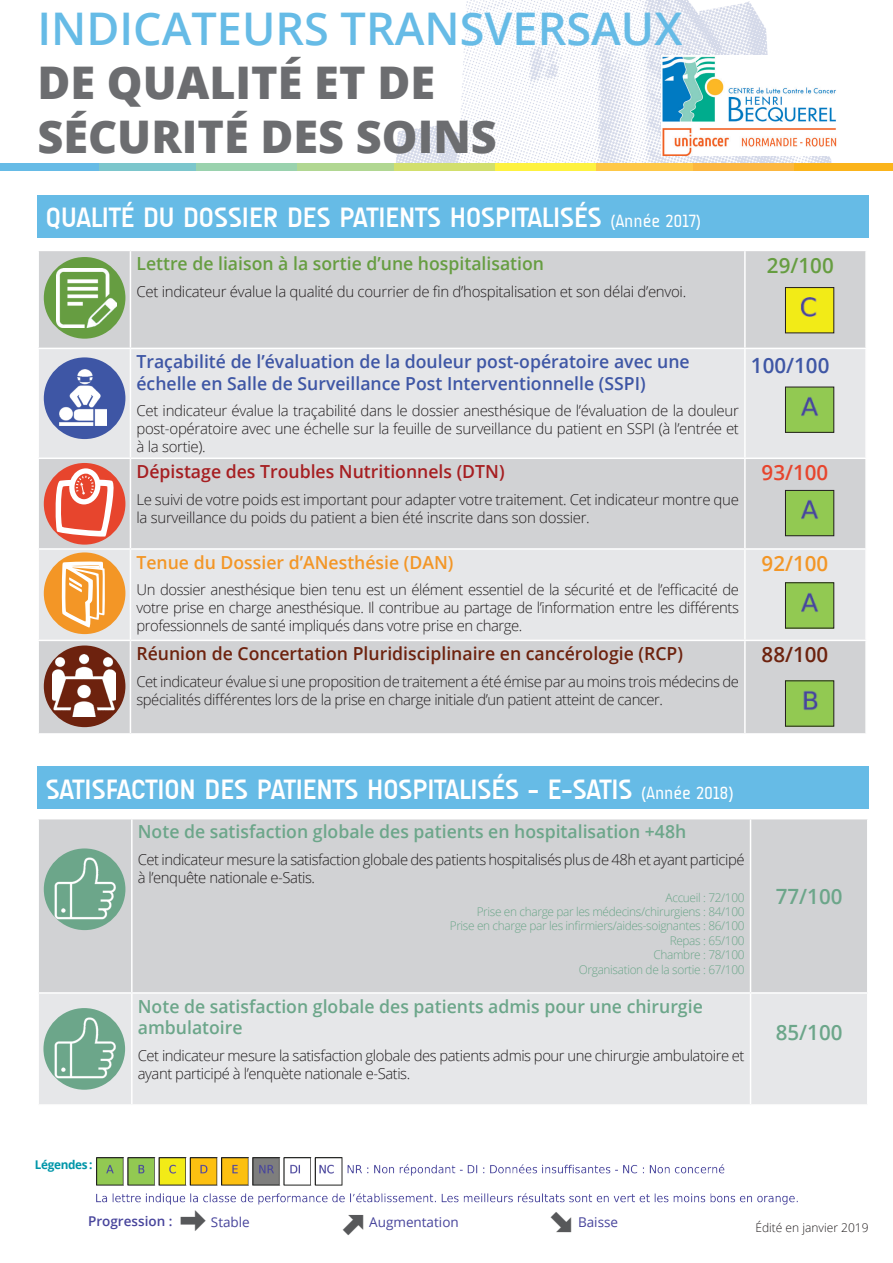
<style>
.page{position:relative;width:893px;height:1263px;background:#fff}
.page>*{position:absolute;margin:0;border:0;box-sizing:border-box;transform-origin:0 0}
.t1{font:800 45px/54px "Open Sans";color:#6c6d70}
.t2{font:600 45px "Open Sans";color:#66bbe6}
.t3{font:700 28.5px "A Udimat";color:#fff}
.t4{font:600 21px "Open Sans";color:#6ca68a}
.t5{font:600 21px "Open Sans";color:#3e56a5}
.t6{font:600 21px "Open Sans";color:#669d41}
.t7{font:600 21px "Open Sans";color:#e7452d}
.t8{font:600 21px "Open Sans";color:#f39626}
.t9{font:600 21px "Open Sans";color:#6d220e}
.t10{font:600 18px/21.6px "Open Sans";color:#6ca68a}
.t11{font:600 18px/21.6px "Open Sans";color:#3e56a5}
.t12{font:600 18px "Open Sans";color:#6d220e}
.t13{font:600 18px "Open Sans";color:#669d41}
.t14{font:600 18px "Open Sans";color:#a61e21}
.t15{font:600 18px "Open Sans";color:#f39626}
.t16{font:300 15px/18px "Open Sans";letter-spacing:-.03em;color:#231f20}
.t17{font:13.5px "Open Sans";color:#48459c}
.t18{font:600 13.5px "Open Sans";color:#48459c}
.t19{font:300 12px/14.4px "Open Sans";letter-spacing:-.03em;color:#6ca68a;text-align:right}
.t20{font:300 12px "Open Sans";color:#231f20}
.t21{font:700 12px "Open Sans";letter-spacing:-.03em;color:#0096a9}
.s1{font-weight:400;font-size:18px}
</style>
<div class="page">
<img style="left:134px;top:0;width:759px;height:164px">
<div style="left:0;top:164px;width:99px;height:7px;background:#66bbe6"></div>
<div style="left:99px;top:164px;width:97px;height:7px;background:#7cc6cc"></div>
<div style="left:196px;top:164px;width:101px;height:7px;background:#9ad2ae"></div>
<div style="left:297px;top:164px;width:97px;height:7px;background:#b1d792"></div>
<div style="left:394px;top:164px;width:101px;height:7px;background:#d2df6d"></div>
<div style="left:495px;top:164px;width:101px;height:7px;background:#fef240"></div>
<div style="left:596px;top:164px;width:97px;height:7px;background:#fec847"></div>
<div style="left:693px;top:164px;width:101px;height:7px;background:#fcb740"></div>
<div style="left:794px;top:164px;width:99px;height:7px;background:#fbb41b"></div>
<div style="left:37px;top:195px;width:831px;height:42px;background:#66bbe6"></div>
<div style="left:39px;top:251px;width:826px;height:482px;background:#d1d2d4"></div>
<svg style="left:39px;top:349px;width:826px;height:291px;background:#dfe0e2"></svg>
<hr style="left:130px;top:348px;width:615px;height:1px;background:#fff">
<hr style="left:745px;top:348px;width:122px;height:1px;background:#fff">
<hr style="left:744px;top:251px;width:2px;height:97px;background:#fff">
<hr style="left:744px;top:349px;width:2px;height:108px;background:#fff">
<hr style="left:130px;top:457px;width:615px;height:2px;background:#fff">
<hr style="left:745px;top:457px;width:122px;height:2px;background:#fff">
<hr style="left:744px;top:459px;width:2px;height:89px;background:#fff">
<hr style="left:130px;top:548px;width:615px;height:2px;background:#fff">
<hr style="left:745px;top:548px;width:122px;height:2px;background:#fff">
<hr style="left:744px;top:550px;width:2px;height:90px;background:#fff">
<hr style="left:130px;top:640px;width:615px;height:1px;background:#fff">
<hr style="left:745px;top:640px;width:122px;height:1px;background:#fff">
<hr style="left:744px;top:641px;width:2px;height:92px;background:#fff">
<hr style="left:130px;top:251px;width:1px;height:97px;background:#fff">
<hr style="left:37px;top:348px;width:93px;height:1px;background:#fff">
<hr style="left:130px;top:349px;width:1px;height:108px;background:#fff">
<hr style="left:37px;top:457px;width:93px;height:2px;background:#fff">
<hr style="left:130px;top:459px;width:1px;height:89px;background:#fff">
<hr style="left:37px;top:548px;width:93px;height:2px;background:#fff">
<hr style="left:130px;top:550px;width:1px;height:90px;background:#fff">
<hr style="left:37px;top:640px;width:93px;height:1px;background:#fff">
<hr style="left:130px;top:641px;width:1px;height:92px;background:#fff">
<div style="left:44px;top:257px;width:81px;height:82px;background:#669d41;border-radius:50%"></div>
<img style="left:57px;top:269px;width:59px;height:59px">
<img style="left:787px;top:289px;width:45px;height:42px">
<div style="left:785px;top:287px;width:49px;height:46px;border:1px solid #231f20"></div>
<div style="left:44px;top:463px;width:81px;height:82px;background:#e7452d;border-radius:50%"></div>
<svg style="left:54px;top:468px;width:63px;height:69px"></svg>
<img style="left:787px;top:492px;width:45px;height:42px">
<div style="left:785px;top:490px;width:49px;height:46px;border:1px solid #231f20"></div>
<div style="left:44px;top:552px;width:81px;height:82px;background:#f39626;border-radius:50%"></div>
<svg style="left:61px;top:561px;width:44px;height:67px"></svg>
<img style="left:787px;top:584px;width:45px;height:42px">
<div style="left:785px;top:582px;width:49px;height:46px;border:1px solid #231f20"></div>
<img style="left:787px;top:389px;width:45px;height:42px">
<div style="left:785px;top:387px;width:49px;height:46px;border:1px solid #231f20"></div>
<div style="left:44px;top:645px;width:81px;height:82px;background:#6d220e;border-radius:50%"></div>
<img style="left:53px;top:655px;width:62px;height:62px">
<img style="left:787px;top:682px;width:45px;height:43px">
<div style="left:785px;top:680px;width:49px;height:47px;border:1px solid #231f20"></div>
<img style="left:96px;top:1157px;width:629px;height:29px">
<img style="left:96px;top:1193px;width:702px;height:11px">
<div style="left:37px;top:767px;width:831px;height:42px;background:#66bbe6"></div>
<div style="left:39px;top:819px;width:828px;height:173px;background:#d1d2d4"></div>
<div style="left:39px;top:994px;width:828px;height:110px;background:#e6e7e9"></div>
<hr style="left:131px;top:819px;width:2px;height:173px;background:#fff">
<hr style="left:750px;top:819px;width:1px;height:173px;background:#fff">
<hr style="left:131px;top:994px;width:2px;height:110px;background:#fff">
<hr style="left:750px;top:994px;width:1px;height:110px;background:#fff">
<div style="left:44px;top:848px;width:81px;height:82px;background:#6ca68a;border-radius:50%"></div>
<img style="left:49px;top:854px;width:69px;height:66px">
<div style="left:44px;top:357px;width:81px;height:82px;background:#3e56a5;border-radius:50%"></div>
<img style="left:60px;top:369px;width:46px;height:56px">
<div style="left:43px;top:1008px;width:82px;height:82px;background:#6ca68a;border-radius:50%"></div>
<img style="left:48px;top:1014px;width:69px;height:66px">
<img style="left:662px;top:55px;width:174px;height:100px">
<h1 class="t2" style="left:37px;top:-2px;width:646px">INDICATEURS TRANSVERSAUX</h1>
<h1 class="t1" style="left:37px;top:54px;width:461px">DE QUALITÉ ET DE<br>SÉCURITÉ DES SOINS</h1>
<h2 class="t3" style="left:46px;top:201px;width:657px">QUALITÉ DU DOSSIER DES PATIENTS HOSPITALISÉS <span class="s1">(Année 2017)</span></h2>
<p class="t13" style="left:136px;top:251px;width:409px">Lettre de liaison à la sortie d’une hospitalisation</p>
<p class="t16" style="left:136px;top:282px;width:551px">Cet indicateur évalue la qualité du courrier de fin d’hospitalisation et son délai d’envoi.</p>
<h3 class="t6" style="left:767px;top:250px;width:68px">29/100</h3>
<p class="t11" style="left:136px;top:350px;width:555px">Traçabilité de l’évaluation de la douleur post-opératoire avec une échelle en Salle de Surveillance Post Interventionnelle (SSPI)</p>
<p class="t16" style="left:136px;top:401px;width:604px;text-align:justify">Cet indicateur évalue la traçabilité dans le dossier anesthésique de l’évaluation de la douleur post-opératoire avec une échelle sur la feuille de surveillance du patient en SSPI (à l’entrée et à la sortie).</p>
<p class="t14" style="left:136px;top:459px;width:370px">Dépistage des Troubles Nutritionnels (DTN)</p>
<p class="t16" style="left:136px;top:490px;width:604px">Le suivi de votre poids est important pour adapter votre traitement. Cet indicateur montre que la surveillance du poids du patient a bien été inscrite dans son dossier.</p>
<p class="t15" style="left:136px;top:550px;width:319px">Tenue du Dossier d’ANesthésie (DAN)</p>
<p class="t16" style="left:136px;top:580px;width:604px;text-align:justify">Un dossier anesthésique bien tenu est un élément essentiel de la sécurité et de l’efficacité de votre prise en charge anesthésique. Il contribue au partage de l’information entre les différents professionnels de santé impliqués dans votre prise en charge.</p>
<p class="t12" style="left:136px;top:641px;width:548px">Réunion de Concertation Pluridisciplinaire en cancérologie (RCP)</p>
<p class="t16" style="left:136px;top:672px;width:604px">Cet indicateur évalue si une proposition de traitement a été émise par au moins trois médecins de spécialités différentes lors de la prise en charge initiale d’un patient atteint de cancer.</p>
<h3 class="t5" style="left:751px;top:351px;width:80px">100/100</h3>
<h3 class="t7" style="left:762px;top:458px;width:68px">93/100</h3>
<h3 class="t8" style="left:762px;top:549px;width:68px">92/100</h3>
<h3 class="t9" style="left:762px;top:640px;width:68px">88/100</h3>
<h2 class="t3" style="left:46px;top:773px;width:689px">SATISFACTION DES PATIENTS HOSPITALISÉS - E-SATIS <span class="s1">(Année 2018)</span></h2>
<p class="t10" style="left:138px;top:821px;width:550px">Note de satisfaction globale des patients en hospitalisation +48h</p>
<p class="t16" style="left:138px;top:850px;width:608px">Cet indicateur mesure la satisfaction globale des patients hospitalisés plus de 48h et ayant participé à l’enquête nationale e-Satis.</p>
<p class="t19" style="left:450px;top:890px;width:296px">Accueil : 72/100<br>Prise en charge par les médecins/chirurgiens : 84/100<br>Prise en charge par les infirmiers/aides-soignantes : 86/100<br>Repas : 65/100<br>Chambre : 78/100<br>Organisation de la sortie : 67/100</p>
<h3 class="t4" style="left:776px;top:882px;width:68px">77/100</h3>
<p class="t10" style="left:138px;top:995px;width:566px">Note de satisfaction globale des patients admis pour une chirurgie ambulatoire</p>
<p class="t16" style="left:138px;top:1046px;width:608px">Cet indicateur mesure la satisfaction globale des patients admis pour une chirurgie ambulatoire et ayant participé à l’enquète nationale e-Satis.</p>
<h3 class="t4" style="left:776px;top:1018px;width:68px">85/100</h3>
<p class="t21" style="left:35px;top:1156px;width:59px">Légendes :</p>
<p class="t18" style="left:88px;top:1212px;width:86px">Progression :</p>
<p class="t17" style="left:211px;top:1212px;width:40px">Stable</p>
<p class="t17" style="left:369px;top:1212px;width:91px">Augmentation</p>
<p class="t17" style="left:578px;top:1212px;width:42px">Baisse</p>
<p class="t20" style="left:755px;top:1219px;width:115px">Édité en janvier 2019</p>
</div>
